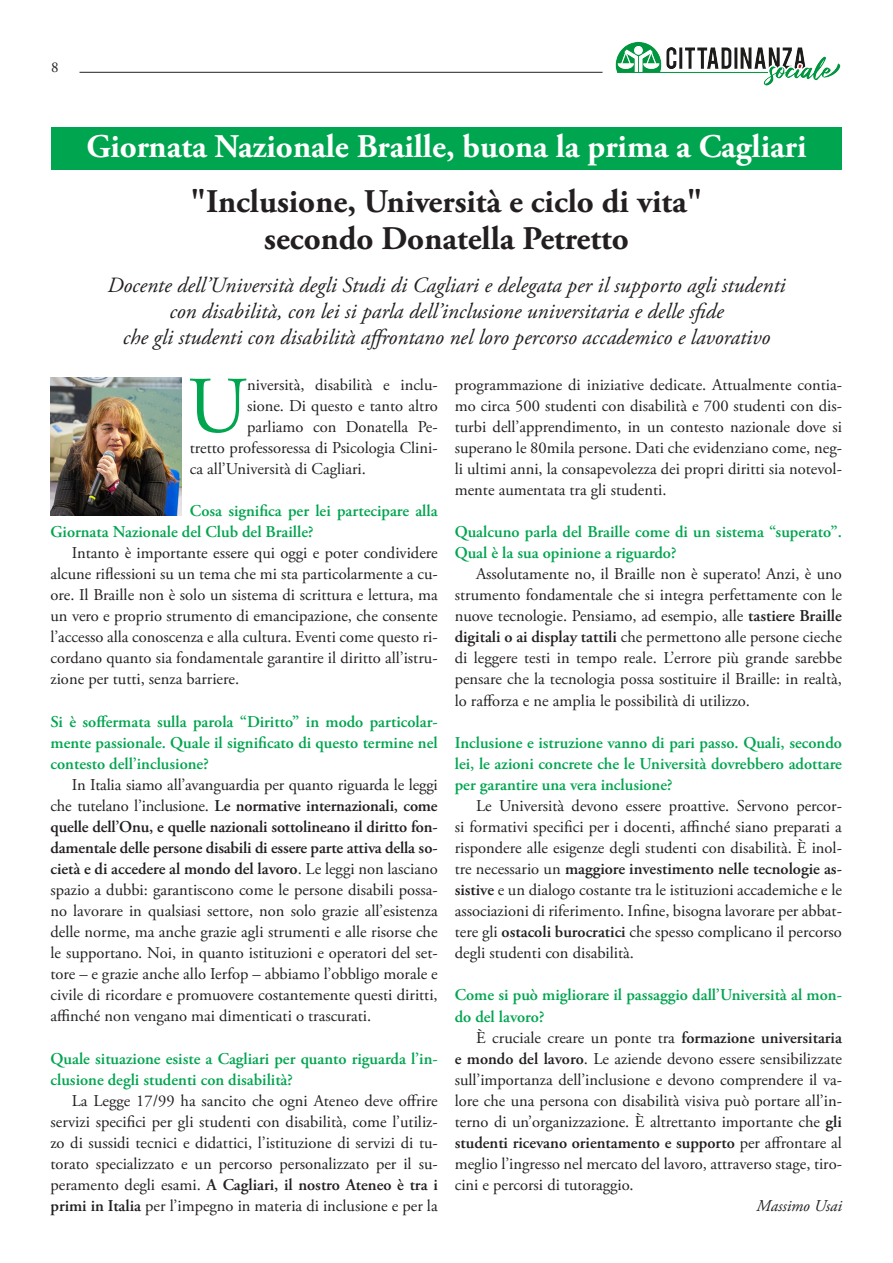
<style>
.page{position:relative;width:893px;height:1263px;background:#fff}
.page>*{position:absolute;margin:0;border:0;box-sizing:border-box;transform-origin:0 0}
.t1{font:80.1px "Adobe Garamond Pro";color:#00a54f}
.t2{font:700 33px "Adobe Garamond Pro";color:#231f20}
.t3{font:700 33px "Adobe Garamond Pro";color:#fff}
.t4{font:italic 21.75px "Adobe Garamond Pro";color:#231f20}
.t5{font:16.5px/21px "Adobe Garamond Pro";color:#231f20;text-align:justify}
.t6{font:600 16.5px/21.1px "Adobe Garamond Pro";color:#00a54f}
.t7{font:italic 16.5px "Adobe Garamond Pro";color:#231f20}
.t8{font:15px "Adobe Garamond Pro";color:#231f20}
.s1{font-weight:600}
</style>
<div class="page">
<img style="left:615px;top:41px;width:226px;height:45px">
<hr style="left:80px;top:72px;width:523px;height:1px;background:#231f20">
<div style="left:52px;top:128px;width:790px;height:42px;background:#00a54f"></div>
<img style="left:51px;top:378px;width:130px;height:137px">
<p class="t8" style="left:51px;top:59px;width:9px">8</p>
<p class="t3" style="left:87px;top:127px;width:721px">Giornata Nazionale Braille, buona la prima a Cagliari</p>
<p class="t2" style="left:191px;top:182px;width:513px">"Inclusione, Università e ciclo di vita"</p>
<p class="t2" style="left:264px;top:220px;width:366px">secondo Donatella Petretto</p>
<p class="t4" style="left:107px;top:272px;width:680px">Docente dell’Università degli Studi di Cagliari e delegata per il supporto agli studenti</p>
<p class="t4" style="left:169px;top:298px;width:556px">con disabilità, con lei si parla dell’inclusione universitaria e delle sfide</p>
<p class="t4" style="left:123px;top:324px;width:649px">che gli studenti con disabilità affrontano nel loro percorso accademico e lavorativo</p>
<p class="t1" style="left:187px;top:358px;width:61px">U</p>
<p class="t5" style="left:247px;top:374px;width:192px">niversità, disabilità e inclu-</p>
<p class="t5" style="left:455px;top:374px;width:389px">programmazione di iniziative dedicate. Attualmente contia&shy;mo circa 500 studenti con disabilità e 700 studenti con dis&shy;turbi dell’apprendimento, in un contesto nazionale dove si superano le 80mila persone. Dati che evidenziano come, neg&shy;li ultimi anni, la consapevolezza dei propri diritti sia notevol&shy;mente aumentata tra gli studenti.</p>
<p class="t6" style="left:455px;top:521px;width:389px">Qualcuno parla del Braille come di un sistema “superato”.<br>Qual è la sua opinione a riguardo?</p>
<p class="t5" style="left:455px;top:564px;width:389px;text-indent:21px">Assolutamente no, il Braille non è superato! Anzi, è uno strumento fondamentale che si integra perfettamente con le nuove tecnologie. Pensiamo, ad esempio, alle <span class="s1">tastiere Braille digitali o ai display tattili</span> che permettono alle persone cieche di leggere testi in tempo reale. L’errore più grande sarebbe pensare che la tecnologia possa sostituire il Braille: in realtà, lo rafforza e ne amplia le possibilità di utilizzo.</p>
<p class="t6" style="left:455px;top:732px;width:389px;text-align:justify">Inclusione e istruzione vanno di pari passo. Quali, secondo lei, le azioni concrete che le Università dovrebbero adottare per garantire una vera inclusione?</p>
<p class="t5" style="left:455px;top:796px;width:389px;text-indent:21px">Le Università devono essere proattive. Servono percor&shy;si formativi specifici per i docenti, affinché siano preparati a rispondere alle esigenze degli studenti con disabilità. È inol&shy;tre necessario un <span class="s1">maggiore investimento nelle tecnologie as&shy;sistive</span> e un dialogo costante tra le istituzioni accademiche e le associazioni di riferimento. Infine, bisogna lavorare per abbat&shy;tere gli <span class="s1">ostacoli burocratici</span> che spesso complicano il percorso degli studenti con disabilità.</p>
<p class="t6" style="left:455px;top:985px;width:389px">Come si può migliorare il passaggio dall’Università al mon&shy;do del lavoro?</p>
<p class="t5" style="left:455px;top:1027px;width:389px;text-indent:21px">È cruciale creare un ponte tra <span class="s1">formazione universitaria e mondo del lavoro</span>. Le aziende devono essere sensibilizzate sull’importanza dell’inclusione e devono comprendere il va&shy;lore che una persona con disabilità visiva può portare all’in&shy;terno di un’organizzazione. È altrettanto importante che <span class="s1">gli studenti ricevano orientamento e supporto</span> per affrontare al meglio l’ingresso nel mercato del lavoro, attraverso stage, tiro&shy;cini e percorsi di tutoraggio.</p>
<p class="t7" style="left:756px;top:1196px;width:87px">Massimo Usai</p>
<p class="t5" style="left:247px;top:395px;width:192px">sione. Di questo e tanto altro</p>
<p class="t5" style="left:247px;top:416px;width:192px">parliamo con Donatella Pe-</p>
<p class="t5" style="left:190px;top:438px;width:249px">tretto professoressa di Psicologia Clini-</p>
<p class="t5" style="left:190px;top:459px;width:178px">ca all’Università di Cagliari.</p>
<p class="t6" style="left:51px;top:500px;width:389px;text-indent:139px">Cosa significa per lei partecipare alla<br>Giornata Nazionale del Club del Braille?</p>
<p class="t5" style="left:51px;top:543px;width:389px;text-indent:21px">Intanto è importante essere qui oggi e poter condividere alcune riflessioni su un tema che mi sta particolarmente a cu&shy;ore. Il Braille non è solo un sistema di scrittura e lettura, ma un vero e proprio strumento di emancipazione, che consente l’accesso alla conoscenza e alla cultura. Eventi come questo ri&shy;cordano quanto sia fondamentale garantire il diritto all’istru&shy;zione per tutti, senza barriere.</p>
<p class="t6" style="left:51px;top:711px;width:389px;text-align:justify">Si è soffermata sulla parola “Diritto” in modo particolar&shy;mente passionale. Quale il significato di questo termine nel contesto dell’inclusione?</p>
<p class="t5" style="left:51px;top:775px;width:389px;text-indent:21px">In Italia siamo all’avanguardia per quanto riguarda le leggi che tutelano l’inclusione. <span class="s1">Le normative internazionali, come quelle dell’Onu, e quelle nazionali sottolineano il diritto fon&shy;damentale delle persone disabili di essere parte attiva della so&shy;cietà e di accedere al mondo del lavoro</span>. Le leggi non lasciano spazio a dubbi: garantiscono come le persone disabili possa&shy;no lavorare in qualsiasi settore, non solo grazie all’esistenza delle norme, ma anche grazie agli strumenti e alle risorse che le supportano. Noi, in quanto istituzioni e operatori del set&shy;tore – e grazie anche allo Ierfop – abbiamo l’obbligo morale e civile di ricordare e promuovere costantemente questi diritti, affinché non vengano mai dimenticati o trascurati.</p>
<p class="t6" style="left:51px;top:1048px;width:389px">Quale situazione esiste a Cagliari per quanto riguarda l’in&shy;clusione degli studenti con disabilità?</p>
<p class="t5" style="left:51px;top:1090px;width:389px;text-indent:21px">La Legge 17/99 ha sancito che ogni Ateneo deve offrire servizi specifici per gli studenti con disabilità, come l’utiliz&shy;zo di sussidi tecnici e didattici, l’istituzione di servizi di tu&shy;torato specializzato e un percorso personalizzato per il su&shy;peramento degli esami. <span class="s1">A Cagliari, il nostro Ateneo è tra i primi in Italia</span> per l’impegno in materia di inclusione e per la</p>
</div>
